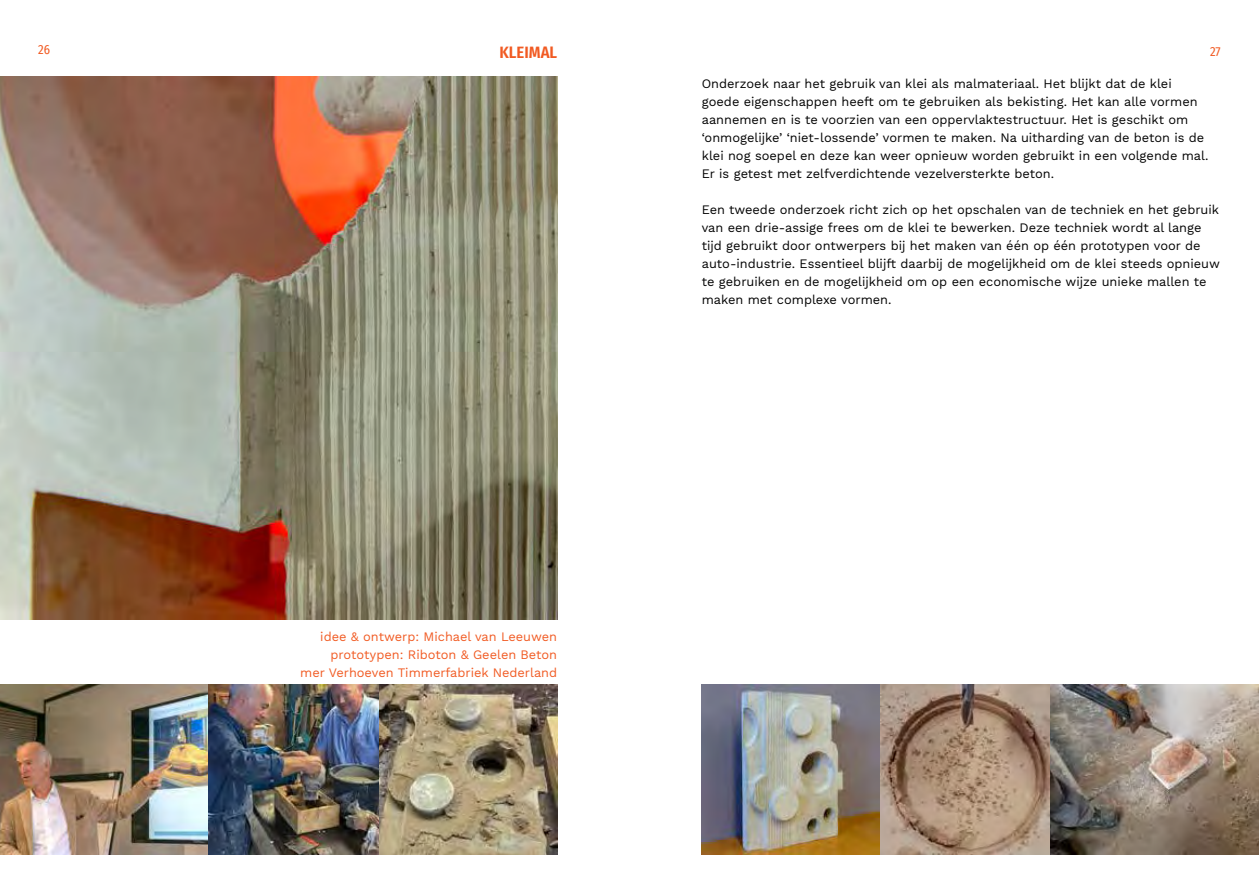
<style>
.page{position:relative;width:1259px;height:893px;background:#fff}
.page>*{position:absolute;margin:0;border:0;box-sizing:border-box;transform-origin:0 0}
.t1{font:600 16.5px "Fira Sans Condensed";color:#f15a22}
.t2{font:12.75px/18px "Work Sans";color:#000}
.t3{font:12.75px/18px "Work Sans";color:#f15a22;text-align:right}
.t4{font:12.75px "Fira Sans Condensed";color:#f15a22}
</style>
<div class="page">
<img style="left:0;top:685px;width:557px;height:170px">
<img style="left:702px;top:685px;width:557px;height:170px">
<img style="left:0;top:77px;width:557px;height:543px">
<p class="t4" style="left:38px;top:40px;width:13px">26</p>
<p class="t1" style="left:499px;top:39px;width:59px">KLEIMAL</p>
<p class="t4" style="left:1210px;top:41px;width:12px">27</p>
<p class="t3" style="left:300px;top:628px;width:258px">idee &amp; ontwerp: Michael van Leeuwen prototypen: Riboton &amp; Geelen Beton<br>mer Verhoeven Timmerfabriek Nederland</p>
<p class="t2" style="left:702px;top:76px;width:508px">Onderzoek naar het gebruik van klei als malmateriaal. Het blijkt dat de klei goede eigenschappen heeft om te gebruiken als bekisting. Het kan alle vormen aannemen en is te voorzien van een oppervlaktestructuur. Het is geschikt om ‘onmogelijke’ ‘niet-lossende’ vormen te maken. Na uitharding van de beton is de klei nog soepel en deze kan weer opnieuw worden gebruikt in een volgende mal.<br>Er is getest met zelfverdichtende vezelversterkte beton.</p>
<p class="t2" style="left:702px;top:202px;width:520px">Een tweede onderzoek richt zich op het opschalen van de techniek en het gebruik van een drie-assige frees om de klei te bewerken. Deze techniek wordt al lange tijd gebruikt door ontwerpers bij het maken van één op één prototypen voor de auto-industrie. Essentieel blijft daarbij de mogelijkheid om de klei steeds opnieuw te gebruiken en de mogelijkheid om op een economische wijze unieke mallen te maken met complexe vormen.</p>
</div>
